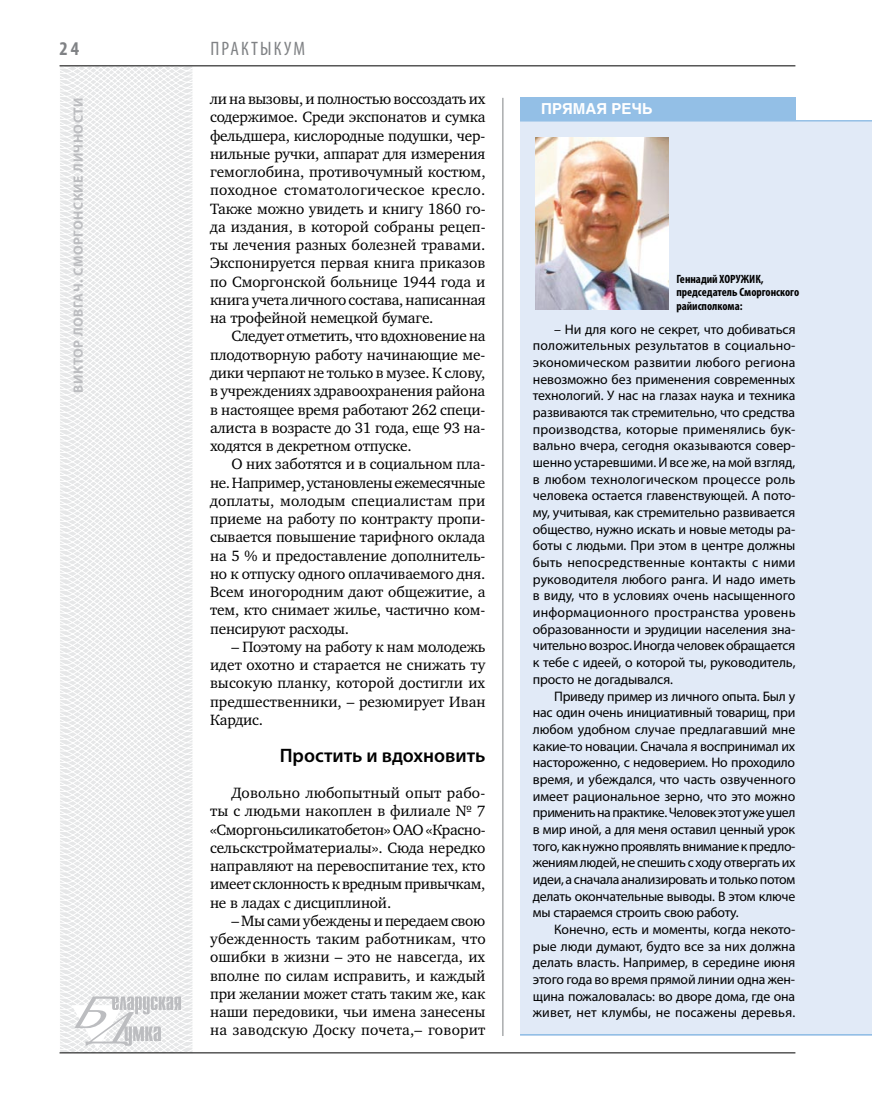
<style>
.page{position:relative;width:872px;height:1106px;background:#fff}
.page>*{position:absolute;margin:0;border:0;box-sizing:border-box;transform-origin:0 0}
.t1{font:600 19.5px "Myriad Pro";color:#000}
.t2{font:condensed 19.5px "Myriad Pro";letter-spacing:.11em;color:#808285}
.t3{font:700 condensed 19.5px "Myriad Pro";color:#808285}
.t4{font:15.3px/18.3px "Charter C";letter-spacing:-.01em;color:#000;text-align:justify}
.t5{font:700 15px "Helios";color:#fff}
.t6{font:13.8px/16.6px "Myriad Pro";letter-spacing:-.01em;color:#000;text-align:justify}
.t7{font:700 13.5px "Myriad Pro";letter-spacing:.04em;color:#bcbdc0}
.t8{font:700 condensed 12px/13.5px "Myriad Pro";color:#000}
</style>
<div class="page">
<svg style="left:59px;top:65px;width:192px;height:989px"></svg>
<hr style="left:502px;top:98px;width:1px;height:938px;background:#808285">
<hr style="left:60px;top:1052px;width:735px;height:1px;background:#000">
<svg style="left:71px;top:996px;width:110px;height:53px"></svg>
<hr style="left:60px;top:65px;width:735px;height:1px;background:#000">
<div style="left:520px;top:121px;width:352px;height:914px;background:#e1eaf7"></div>
<div style="left:520px;top:97px;width:275px;height:23px;background:#93bfe6"></div>
<hr style="left:520px;top:120px;width:352px;height:1px;background:#93bfe6">
<hr style="left:520px;top:1034px;width:352px;height:1px;background:#93bfe6">
<img style="left:535px;top:137px;width:133px;height:172px">
<p class="t3" style="left:60px;top:37px;width:21px">24</p>
<p class="t7" style="left:69px;top:393px;width:297px;rotate:-90deg">Виктор ЛОВГАЧ. Сморгонские личности</p>
<p class="t2" style="left:210px;top:37px;width:96px">Практыкум</p>
<p class="t4" style="left:210px;top:90px;width:277px">ли на вызовы, и полностью воссоздать их содержимое. Среди экспонатов и сумка фельдшера, кислородные подушки, чер&shy;нильные ручки, аппарат для измерения гемоглобина, противочумный костюм, походное стоматологическое кресло.<br>Также можно увидеть и книгу 1860 го&shy;да издания, в которой собраны рецеп&shy;ты лечения разных болезней травами.<br>Экспонируется первая книга приказов по Сморгонской больнице 1944 года и книга учета личного состава, написанная на трофейной немецкой бумаге.</p>
<p class="t4" style="left:210px;top:327px;width:277px;text-indent:21px">Следует отметить, что вдохновение на плодотворную работу начинающие ме&shy;дики черпают не только в музее. К слову, в учреждениях здравоохранения района в настоящее время работают 262 специ&shy;алиста в возрасте до 31 года, еще 93 на&shy;ходятся в декретном отпуске.</p>
<p class="t4" style="left:210px;top:455px;width:277px;text-indent:21px">О них заботятся и в социальном пла&shy;не. Например, установлены ежемесячные доплаты, молодым специалистам при приеме на работу по контракту пропи&shy;сывается повышение тарифного оклада на 5 % и предоставление дополнитель&shy;но к отпуску одного оплачиваемого дня.<br>Всем иногородним дают общежитие, а тем, кто снимает жилье, частично ком&shy;пенсируют расходы.</p>
<p class="t4" style="left:210px;top:637px;width:277px;text-indent:21px">– Поэтому на работу к нам молодежь идет охотно и старается не снижать ту высокую планку, которой достигли их предшественники, – резюмирует Иван Кардис.</p>
<p class="t1" style="left:280px;top:742px;width:207px">Простить и вдохновить</p>
<p class="t4" style="left:210px;top:784px;width:277px;text-indent:21px">Довольно любопытный опыт рабо&shy;ты с людьми накоплен в филиале № 7 «Сморгоньсиликатобетон» ОАО «Красно&shy;сельскстройматериалы». Сюда нередко направляют на перевоспитание тех, кто имеет склонность к вредным привычкам, не в ладах с дисциплиной.</p>
<p class="t4" style="left:210px;top:911px;width:277px;text-indent:21px">– Мы сами убеждены и передаем свою убежденность таким работникам, что ошибки в жизни – это не навсегда, их вполне по силам исправить, и каждый при желании может стать таким же, как наши передовики, чьи имена занесены на заводскую Доску почета,– говорит</p>
<p class="t5" style="left:541px;top:100px;width:113px">ПРЯМАЯ РЕЧЬ</p>
<p class="t8" style="left:676px;top:271px;width:124px">Геннадий ХОРУЖИК, председатель Сморгонского райисполкома:</p>
<p class="t6" style="left:533px;top:320px;width:264px;text-indent:21px">– Ни для кого не секрет, что добиваться положительных результатов в социально&shy;экономическом развитии любого региона невозможно без применения современных технологий. У нас на глазах наука и техника развиваются так стремительно, что средства производства, которые применялись бук&shy;вально вчера, сегодня оказываются совер&shy;шенно устаревшими. И все же, на мой взгляд, в любом технологическом процессе роль человека остается главенствующей. А пото&shy;му, учитывая, как стремительно развивается общество, нужно искать и новые методы ра&shy;боты с людьми. При этом в центре должны быть непосредственные контакты с ними руководителя любого ранга. И надо иметь в виду, что в условиях очень насыщенного информационного пространства уровень образованности и эрудиции населения зна&shy;чительно возрос. Иногда человек обращается к тебе с идеей, о которой ты, руководитель, просто не догадывался.</p>
<p class="t6" style="left:533px;top:687px;width:264px;text-indent:21px">Приведу пример из личного опыта. Был у нас один очень инициативный товарищ, при любом удобном случае предлагавший мне какие-то новации. Сначала я воспринимал их настороженно, с недоверием. Но проходило время, и убеждался, что часть озвученного имеет рациональное зерно, что это можно применить на практике. Человек этот уже ушел в мир иной, а для меня оставил ценный урок того, как нужно проявлять внимание к предло&shy;жениям людей, не спешить с ходу отвергать их идеи, а сначала анализировать и только потом делать окончательные выводы. В этом ключе мы стараемся строить свою работу.</p>
<p class="t6" style="left:533px;top:920px;width:264px;text-indent:21px">Конечно, есть и моменты, когда некото&shy;рые люди думают, будто все за них должна делать власть. Например, в середине июня этого года во время прямой линии одна жен&shy;щина пожаловалась: во дворе дома, где она живет, нет клумбы, не посажены деревья.</p>
</div>
